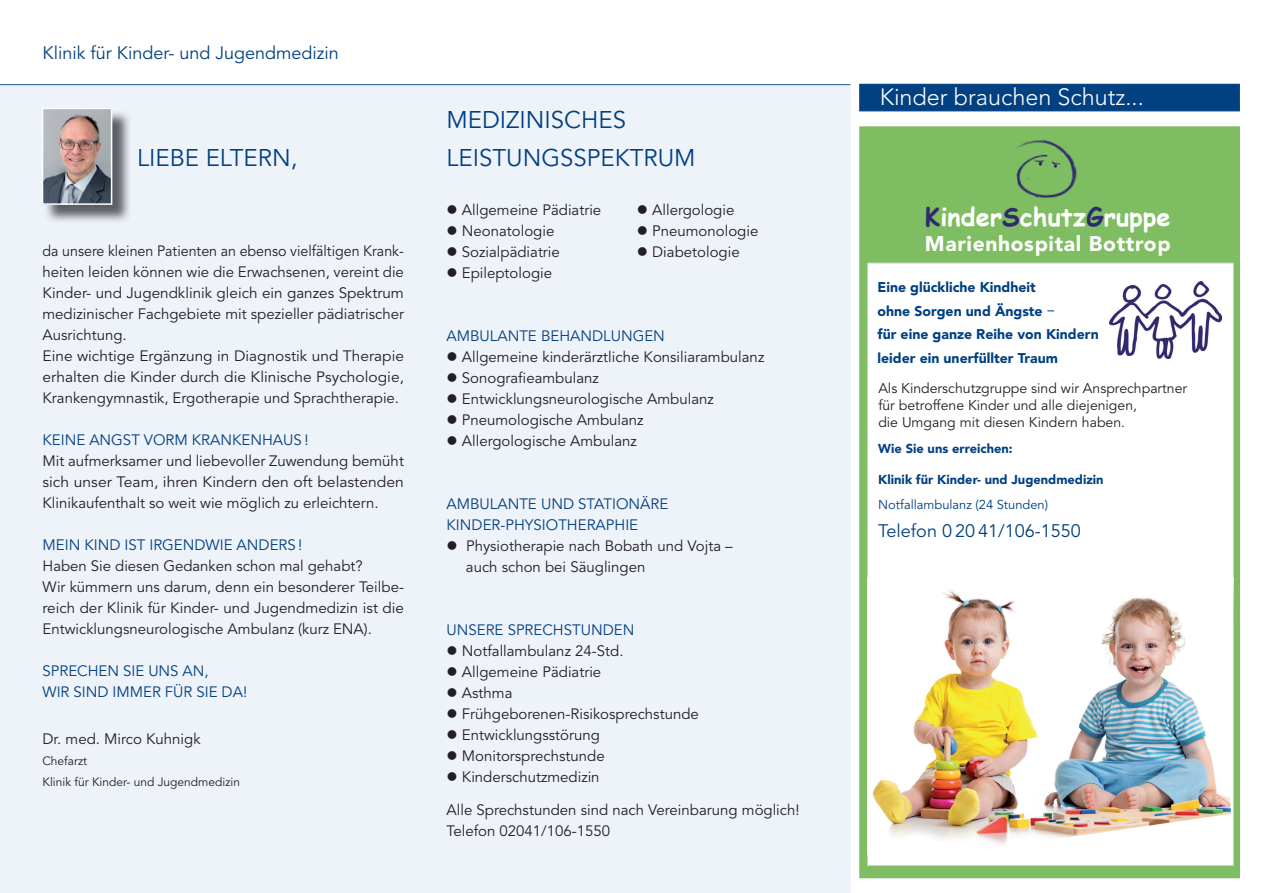
<style>
.page{position:relative;width:1263px;height:893px;background:#fff}
.page>*{position:absolute;margin:0;border:0;box-sizing:border-box;transform-origin:0 0}
.t1{font:700 25.2px "Comic Sans MS";letter-spacing:.005em;color:#fff}
.t2{font:24px/37.3px "Avenir";color:#014081}
.t3{font:300 23.4px "Avenir";color:#fff}
.t4{font:900 21px "Avenir";letter-spacing:.03em;color:#fff}
.t5{font:18px "Avenir";color:#014081}
.t6{font:15px/21px "Avenir";color:#231f20}
.t7{font:15px/21px "Avenir";color:#231f20;scale:.95 1}
.t8{font:15px/21px "Avenir";color:#014081}
.t9{font:14.1px/16.8px "Avenir";color:#231f20}
.t10{font:900 14.1px/23.4px "Avenir";color:#014081}
.t11{font:900 12.9px "Avenir";color:#014081}
.t12{font:12.9px "Avenir";color:#014081}
.t13{font:12px/21px "Avenir";color:#231f20}
.s1{color:#2f2a6e}
.s2{font-family:"Interstate";font-weight:300}
</style>
<div class="page">
<div style="left:0;top:85px;width:850px;height:808px;background:#eef2f9"></div>
<hr style="left:0;top:84px;width:850px;height:1px;background:#175893">
<img style="left:46px;top:112px;width:84px;height:109px">
<img style="left:45px;top:111px;width:64px;height:91px">
<div style="left:42px;top:108px;width:70px;height:97px;border:2px solid #fff"></div>
<div style="left:860px;top:127px;width:379px;height:751px;background:#7ebd61"></div>
<img style="left:1016px;top:139px;width:61px;height:59px">
<div style="left:1026px;top:174px;width:39px;height:16px;background:#7ebd61;border-radius:50%"></div>
<svg style="left:1039px;top:162px;width:3px;height:4px"></svg>
<div style="left:859px;top:84px;width:381px;height:27px;background:#014081"></div>
<div style="left:867px;top:263px;width:366px;height:603px;background:#fff"></div>
<img style="left:1109px;top:282px;width:112px;height:76px">
<img style="left:867px;top:577px;width:367px;height:278px">
<p class="t5" style="left:43px;top:43px;width:298px">Klinik für Kinder- und Jugendmedizin</p>
<h2 class="t2" style="left:137px;top:140px;width:162px">LIEBE ELTERN,</h2>
<p class="t7" style="left:43px;top:241px;width:382px">da unsere kleinen Patienten an ebenso vielfältigen Krank&shy;heiten leiden können wie die Erwachsenen, vereint die Kinder- und Jugendklinik gleich ein ganzes Spektrum medizinischer Fachgebiete mit spezieller pädiatrischer Ausrichtung.<br>Eine wichtige Ergänzung in Diagnostik und Therapie erhalten die Kinder durch die Klinische Psychologie, Krankengymnastik, Ergotherapie und Sprachtherapie.</p>
<p class="t8" style="left:43px;top:430px;width:267px">KEINE ANGST VORM KRANKENHAUS !</p>
<p class="t6" style="left:43px;top:451px;width:363px;text-align:justify">Mit aufmerksamer und liebevoller Zuwendung bemüht sich unser Team, ihren Kindern den oft belastenden Klinikaufenthalt so weit wie möglich zu erleichtern.</p>
<p class="t8" style="left:43px;top:535px;width:261px">MEIN KIND IST IRGENDWIE ANDERS !</p>
<p class="t6" style="left:43px;top:556px;width:363px">Haben Sie diesen Gedanken schon mal gehabt?<br>Wir kümmern uns darum, denn ein besonderer Teilbe&shy;reich der Klinik für Kinder- und Jugendmedizin ist die Entwicklungsneurologische Ambulanz (kurz ENA).</p>
<p class="t8" style="left:43px;top:661px;width:206px">SPRECHEN SIE UNS AN,<br>WIR SIND IMMER FÜR SIE DA!</p>
<p class="t6" style="left:43px;top:729px;width:160px">Dr. med. Mirco Kuhnigk</p>
<p class="t13" style="left:43px;top:751px;width:199px">Chefarzt<br>Klinik für Kinder- und Jugendmedizin</p>
<h2 class="t2" style="left:446px;top:102px;width:251px">MEDIZINISCHES<br>LEISTUNGSSPEKTRUM</h2>
<p class="t6" style="left:446px;top:199px;width:156px">● Allgemeine Pädiatrie</p>
<p class="t6" style="left:446px;top:220px;width:109px">● Neonatologie</p>
<p class="t6" style="left:446px;top:241px;width:115px">● Sozialpädiatrie</p>
<p class="t6" style="left:446px;top:262px;width:107px">● Epileptologie</p>
<p class="t6" style="left:637px;top:199px;width:99px">● Allergologie</p>
<p class="t6" style="left:637px;top:220px;width:123px">● Pneumonologie</p>
<p class="t6" style="left:637px;top:241px;width:104px">● Diabetologie</p>
<p class="t8" style="left:446px;top:325px;width:220px">AMBULANTE BEHANDLUNGEN</p>
<p class="t6" style="left:446px;top:346px;width:319px">● Allgemeine kinderärztliche Konsiliarambulanz</p>
<p class="t6" style="left:446px;top:367px;width:154px">● Sonografieambulanz</p>
<p class="t6" style="left:446px;top:388px;width:269px">● Entwicklungsneurologische Ambulanz</p>
<p class="t6" style="left:446px;top:409px;width:199px">● Pneumologische Ambulanz</p>
<p class="t6" style="left:446px;top:430px;width:192px">● Allergologische Ambulanz</p>
<p class="t8" style="left:446px;top:493px;width:223px">AMBULANTE UND STATIONÄRE<br>KINDER-PHYSIOTHERAPHIE</p>
<p class="t6" style="left:466px;top:535px;width:268px;text-indent:-19px">● Physiotherapie nach Bobath und Vojta – auch schon bei Säuglingen</p>
<p class="t8" style="left:446px;top:619px;width:189px">UNSERE SPRECHSTUNDEN</p>
<p class="t6" style="left:446px;top:640px;width:179px">● Notfallambulanz 24-Std.</p>
<p class="t6" style="left:446px;top:661px;width:156px">● Allgemeine Pädiatrie</p>
<p class="t6" style="left:446px;top:682px;width:67px">● Asthma</p>
<p class="t6" style="left:446px;top:703px;width:254px">● Frühgeborenen-Risikosprechstunde</p>
<p class="t6" style="left:446px;top:724px;width:155px">● Entwicklungsstörung</p>
<p class="t6" style="left:446px;top:745px;width:160px">● Monitorsprechstunde</p>
<p class="t6" style="left:446px;top:766px;width:155px">● Kinderschutzmedizin</p>
<p class="t6" style="left:446px;top:799px;width:355px">Alle Sprechstunden sind nach Vereinbarung möglich!<br>Telefon 02041/106-1550</p>
<h3 class="t3" style="left:880px;top:83px;width:266px">Kinder brauchen Schutz...</h3>
<h1 class="t1" style="left:925px;top:198px;width:247px"><span class="s1">K</span>inder<span class="s1">S</span>chutz<span class="s1">G</span>ruppe</h1>
<h3 class="t4" style="left:925px;top:231px;width:247px">Marienhospital Bottrop</h3>
<p class="t10" style="left:877px;top:276px;width:223px">Eine glückliche Kindheit<br>ohne Sorgen und Ängste <span class="s2">—<br></span>für eine ganze Reihe von Kindern leider ein unerfüllter Traum</p>
<p class="t9" style="left:878px;top:380px;width:310px">Als Kinderschutzgruppe sind wir Ansprechpartner für betroffene Kinder und alle diejenigen,<br>die Umgang mit diesen Kindern haben.</p>
<p class="t11" style="left:878px;top:441px;width:136px">Wie Sie uns erreichen:</p>
<p class="t11" style="left:878px;top:472px;width:227px">Klinik für Kinder- und Jugendmedizin</p>
<p class="t12" style="left:878px;top:497px;width:171px">Notfallambulanz (24 Stunden)</p>
<p class="t5" style="left:878px;top:520px;width:204px">Telefon 0 20 41/106-1550</p>
</div>
